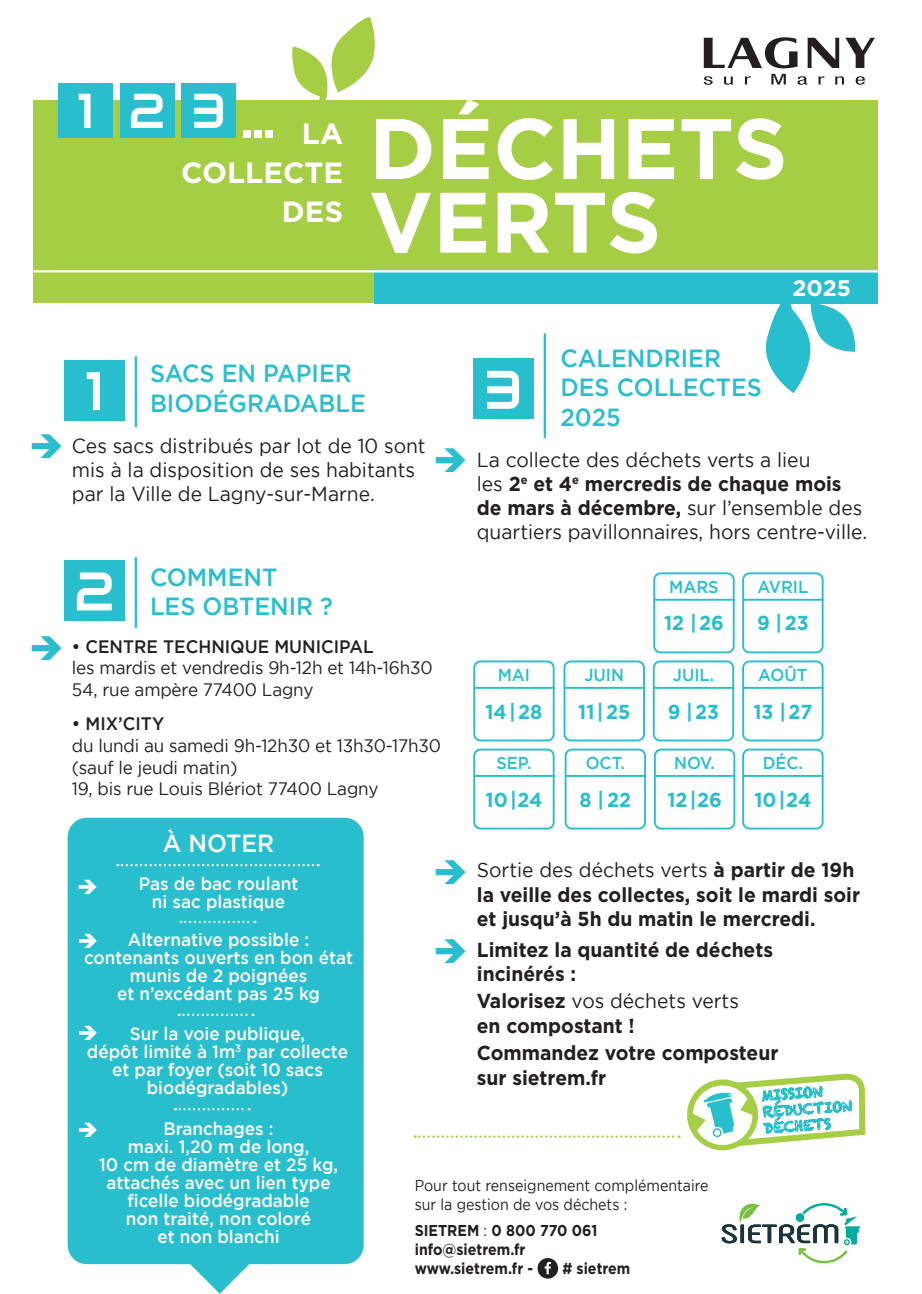
<style>
.page{position:relative;width:922px;height:1294px;background:#fff}
.page>*{position:absolute;margin:0;border:0;box-sizing:border-box;transform-origin:0 0}
.t1{font:700 85.5px/73.6px "Gotham";color:#fff}
.t2{font:54.23px "Audiowide";color:#fff}
.t3{font:48.82px "Audiowide";color:#fff}
.t4{font:700 29.25px/38.9px "Gotham";color:#fff;text-align:right}
.t5{font:500 24.75px/29.7px "Gotham";color:#28bece;scale:.95 1}
.t6{font:500 24.75px "Gotham";color:#fff;scale:.95 1}
.t7{font:700 22.5px "Gotham";color:#fff}
.t8{font:20.25px/24.3px "Gotham";color:#231f20;scale:.95 1}
.t9{font:700 20.25px/24.3px "Gotham";color:#231f20;scale:.95 1}
.t10{font:700 20.25px "Gotham";color:#28bece;scale:.95 1}
.t11{font:500 18px/18px "Gotham";color:#fff;text-align:center;scale:.95 1}
.t12{font:18px/21.6px "Gotham";letter-spacing:-.01em;color:#231f20;scale:.95 1}
.t13{font:500 18px "Gotham";color:#231f20;scale:.95 1}
.t14{font:500 17.32px "Gotham";color:#28bece;scale:.95 1}
.t15{font:15.75px/18.9px "Gotham";color:#231f20;scale:.9 1}
.t16{font:700 15.75px/18.9px "Gotham";color:#231f20;scale:.9 1}
.s1{font-weight:700}
.s2{font-weight:400}
</style>
<div class="page">
<div style="left:64px;top:560px;width:60px;height:60px;background:#28bece"></div>
<div style="left:33px;top:100px;width:844px;height:203px;background:#a5ce44"></div>
<svg style="left:703px;top:76px;width:9px;height:9px"></svg>
<svg style="left:724px;top:76px;width:8px;height:9px"></svg>
<svg style="left:744px;top:76px;width:6px;height:8px"></svg>
<svg style="left:771px;top:74px;width:14px;height:10px"></svg>
<svg style="left:797px;top:76px;width:10px;height:9px"></svg>
<svg style="left:818px;top:76px;width:6px;height:8px"></svg>
<svg style="left:835px;top:76px;width:8px;height:8px"></svg>
<svg style="left:855px;top:76px;width:9px;height:9px"></svg>
<svg style="left:703px;top:37px;width:94px;height:31px"></svg>
<svg style="left:807px;top:38px;width:67px;height:30px"></svg>
<svg style="left:292px;top:16px;width:83px;height:84px"></svg>
<svg style="left:757px;top:303px;width:99px;height:90px"></svg>
<div style="left:374px;top:270px;width:503px;height:33px;background:#28bece"></div>
<hr style="left:33px;top:270px;width:844px;height:2px;background:#fff">
<div style="left:59px;top:83px;width:54px;height:54px;background:#28bece"></div>
<div style="left:120px;top:83px;width:54px;height:54px;background:#28bece"></div>
<div style="left:181px;top:83px;width:55px;height:54px;background:#28bece"></div>
<div style="left:243px;top:130px;width:8px;height:8px;background:#fff"></div>
<div style="left:254px;top:130px;width:8px;height:8px;background:#fff"></div>
<div style="left:265px;top:130px;width:7px;height:8px;background:#fff"></div>
<hr style="left:135px;top:356px;width:2px;height:71px;background:#28bece">
<hr style="left:135px;top:557px;width:2px;height:70px;background:#28bece">
<div style="left:473px;top:359px;width:60px;height:60px;background:#28bece"></div>
<div style="left:563px;top:660px;width:81px;height:81px;border:2px solid #28bece;border-radius:6px"></div>
<hr style="left:564px;top:686px;width:80px;height:2px;background:#28bece">
<div style="left:564px;top:748px;width:81px;height:81px;border:2px solid #28bece;border-radius:6px"></div>
<hr style="left:565px;top:775px;width:80px;height:1px;background:#28bece">
<div style="left:653px;top:572px;width:81px;height:81px;border:2px solid #28bece;border-radius:6px"></div>
<hr style="left:654px;top:598px;width:80px;height:2px;background:#28bece">
<div style="left:652px;top:660px;width:81px;height:81px;border:2px solid #28bece;border-radius:6px"></div>
<hr style="left:653px;top:686px;width:80px;height:2px;background:#28bece">
<div style="left:653px;top:748px;width:82px;height:81px;border:2px solid #28bece;border-radius:6px"></div>
<hr style="left:654px;top:775px;width:81px;height:1px;background:#28bece">
<div style="left:741px;top:572px;width:82px;height:81px;border:2px solid #28bece;border-radius:6px"></div>
<hr style="left:742px;top:598px;width:81px;height:2px;background:#28bece">
<div style="left:741px;top:660px;width:82px;height:81px;border:2px solid #28bece;border-radius:6px"></div>
<hr style="left:742px;top:686px;width:81px;height:2px;background:#28bece">
<div style="left:473px;top:660px;width:81px;height:81px;border:2px solid #28bece;border-radius:6px"></div>
<hr style="left:474px;top:686px;width:80px;height:2px;background:#28bece">
<div style="left:473px;top:748px;width:81px;height:81px;border:2px solid #28bece;border-radius:6px"></div>
<hr style="left:474px;top:775px;width:80px;height:1px;background:#28bece">
<hr style="left:543px;top:333px;width:2px;height:105px;background:#28bece">
<div style="left:741px;top:748px;width:82px;height:81px;border:2px solid #28bece;border-radius:6px"></div>
<hr style="left:742px;top:775px;width:81px;height:1px;background:#28bece">
<svg style="left:414px;top:1074px;width:452px;height:77px"></svg>
<div style="left:64px;top:360px;width:60px;height:60px;background:#28bece"></div>
<svg style="left:186px;top:1263px;width:67px;height:30px"></svg>
<div style="left:68px;top:817px;width:295px;height:446px;background:#28bece;border-radius:19px"></div>
<svg style="left:117px;top:864px;width:201px;height:2px"></svg>
<svg style="left:180px;top:920px;width:75px;height:2px"></svg>
<svg style="left:179px;top:1013px;width:74px;height:2px"></svg>
<svg style="left:175px;top:1108px;width:74px;height:2px"></svg>
<svg style="left:537px;top:1258px;width:21px;height:20px"></svg>
<svg style="left:721px;top:1203px;width:138px;height:61px"></svg>
<h3 class="t3" style="left:77px;top:80px;width:151px">123</h3>
<h3 class="t4" style="left:181px;top:113px;width:163px">LA<br>COLLECTE<br>DES</h3>
<h1 class="t1" style="left:369px;top:110px;width:420px">DÉCHETS<br>VERTS</h1>
<p class="t7" style="left:792px;top:275px;width:60px">2025</p>
<h2 class="t2" style="left:85px;top:356px;width:21px">1</h2>
<h3 class="t5" style="left:150px;top:358px;width:229px">SACS EN PAPIER<br>BIODÉGRADABLE</h3>
<h3 class="t5" style="left:560px;top:342px;width:170px">CALENDRIER</h3>
<h3 class="t5" style="left:560px;top:372px;width:213px">DES COLLECTES</h3>
<h3 class="t5" style="left:483px;top:402px;width:146px"><sup>3</sup> 2025</h3>
<p class="t8" style="left:72px;top:433px;width:374px">Ces sacs distribués par lot de 10 sont mis à la disposition de ses habitants par la Ville de Lagny-sur-Marne.</p>
<h3 class="t5" style="left:74px;top:561px;width:274px;text-indent:76px">COMMENT<br><sup>2</sup> LES OBTENIR ?</h3>
<p class="t13" style="left:72px;top:636px;width:319px">• CENTRE TECHNIQUE MUNICIPAL</p>
<p class="t12" style="left:72px;top:657px;width:381px">les mardis et vendredis 9h-12h et 14h-16h30<br>54, rue ampère 77400 Lagny</p>
<p class="t13" style="left:72px;top:713px;width:99px">• MIX’CITY</p>
<p class="t12" style="left:72px;top:734px;width:390px">du lundi au samedi 9h-12h30 et 13h30-17h30 (sauf le jeudi matin)<br>19, bis rue Louis Blériot 77400 Lagny</p>
<p class="t8" style="left:476px;top:447px;width:412px">La collecte des déchets verts a lieu<br>les <span class="s1">2</span><sup>e</sup> <span class="s1">et 4</span><sup>e</sup> <span class="s1">mercredis de chaque mois de mars à décembre,</span> sur l’ensemble des quartiers pavillonnaires, hors centre-ville.</p>
<p class="t14" style="left:497px;top:665px;width:35px">MAI</p>
<p class="t10" style="left:485px;top:699px;width:61px">14| 28</p>
<p class="t14" style="left:496px;top:753px;width:38px">SEP.</p>
<p class="t10" style="left:485px;top:787px;width:61px">10|24</p>
<p class="t14" style="left:584px;top:665px;width:43px">JUIN</p>
<p class="t10" style="left:578px;top:699px;width:56px">11 | 25</p>
<p class="t14" style="left:585px;top:753px;width:43px">OCT.</p>
<p class="t10" style="left:579px;top:788px;width:56px">8 | 22</p>
<p class="t14" style="left:669px;top:577px;width:53px">MARS</p>
<p class="t10" style="left:663px;top:611px;width:64px">12 | 26</p>
<p class="t14" style="left:672px;top:665px;width:45px">JUIL.</p>
<p class="t10" style="left:667px;top:699px;width:56px">9 | 23</p>
<p class="t14" style="left:674px;top:753px;width:44px">NOV.</p>
<p class="t10" style="left:667px;top:787px;width:59px">12|26</p>
<p class="t14" style="left:757px;top:577px;width:55px">AVRIL</p>
<p class="t10" style="left:756px;top:611px;width:56px">9 | 23</p>
<p class="t14" style="left:758px;top:665px;width:53px">AOÛT</p>
<p class="t10" style="left:753px;top:699px;width:63px">13 | 27</p>
<p class="t14" style="left:762px;top:753px;width:44px">DÉC.</p>
<p class="t10" style="left:754px;top:787px;width:61px">10|24</p>
<h3 class="t6" style="left:163px;top:829px;width:119px">À NOTER</h3>
<p class="t11" style="left:139px;top:874px;width:169px">Pas de bac roulant ni sac plastique</p>
<p class="t11" style="left:84px;top:930px;width:284px">Alternative possible : contenants ouverts en bon état munis de 2 poignées<br>et n’excédant pas 25 kg</p>
<p class="t11" style="left:87px;top:1023px;width:276px">Sur la voie publique,<br>dépôt limité à 1m<sup>3</sup> par collecte et par foyer (soit 10 sacs biodégradables)</p>
<p class="t11" style="left:99px;top:1118px;width:253px">Branchages :<br>maxi. 1,20 m de long,<br>10 cm de diamètre et 25 kg, attachés avec un lien type ficelle biodégradable<br>non traité, non coloré<br>et non blanchi</p>
<p class="t9" style="left:476px;top:857px;width:405px"><span class="s2">Sortie des déchets verts</span> à partir de 19h la veille des collectes, soit le mardi soir et jusqu’à 5h du matin le mercredi.</p>
<p class="t9" style="left:476px;top:936px;width:313px">Limitez la quantité de déchets incinérés :</p>
<p class="t9" style="left:476px;top:988px;width:277px">Valorisez <span class="s2">vos déchets verts </span>en compostant !</p>
<p class="t9" style="left:476px;top:1040px;width:319px">Commandez votre composteur sur sietrem.fr</p>
<p class="t15" style="left:414px;top:1176px;width:328px">Pour tout renseignement complémentaire sur la gestion de vos déchets :</p>
<p class="t16" style="left:414px;top:1220px;width:204px">SIETREM <span class="s2">:</span> 0 800 770 061 info@sietrem.fr www.sietrem.fr -</p>
<p class="t16" style="left:562px;top:1257px;width:77px"># sietrem</p>
</div>
